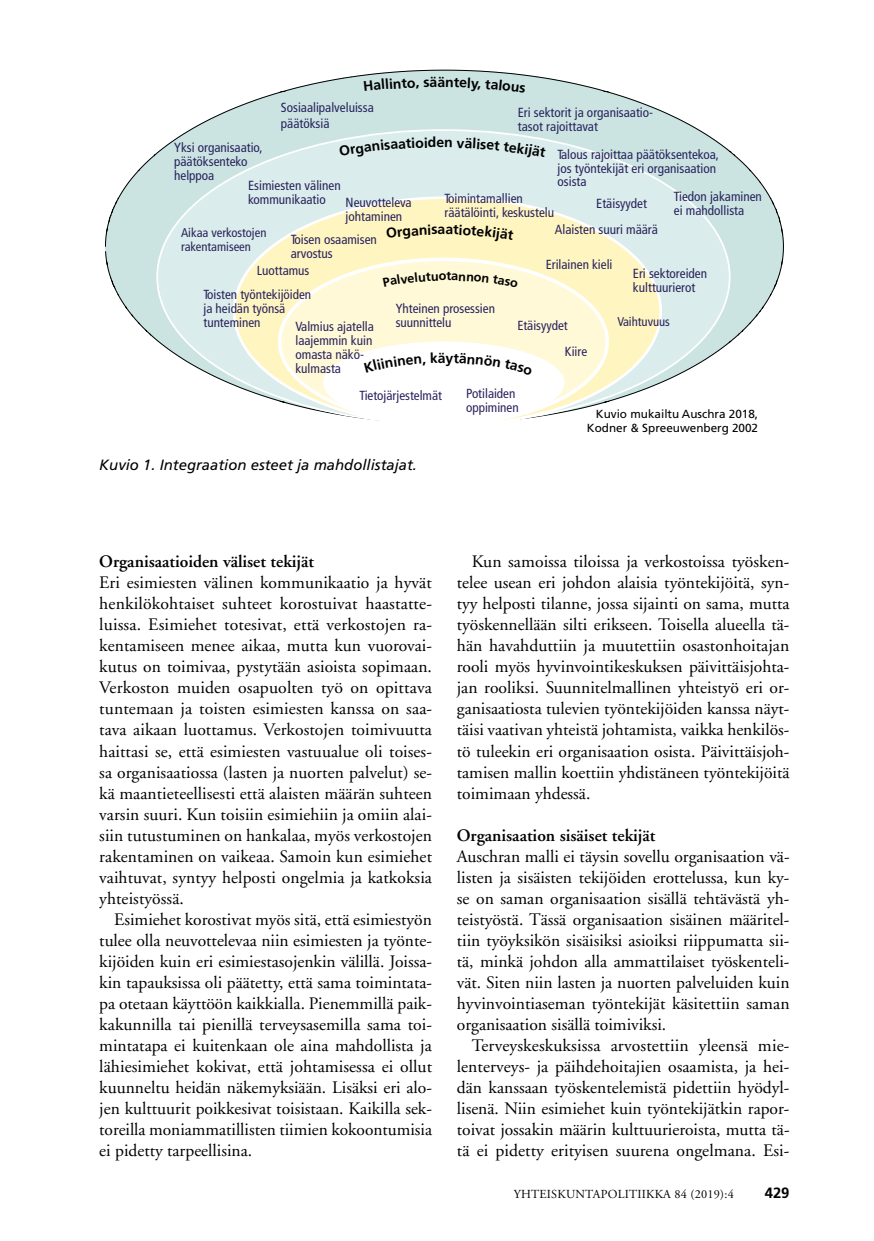
<style>
.page{position:relative;width:874px;height:1241px;background:#fff}
.page>*{position:absolute;margin:0;border:0;box-sizing:border-box;transform-origin:0 0}
.t1{font:17.5px/21px "Adobe Garamond";color:#000;text-align:justify}
.t2{font:600 17.5px "Adobe Garamond";color:#000}
.t3{font:italic 14.88px "Frutiger";color:#000}
.t4{font:700 14.88px "Frutiger";color:#000}
.t5{font:700 14px "Frutiger";color:#000}
.t6{font:condensed 13.12px/14px "Frutiger";color:#29235c}
.t7{font:condensed 12.6px/14px "Frutiger";color:#29235c}
.t8{font:700 12.6px "Frutiger";color:#000}
.t9{font:12.25px "Adobe Garamond";letter-spacing:.02em;color:#000}
.t10{font:11.72px/14px "Frutiger";color:#000;text-align:right}
</style>
<div class="page">
<svg style="left:105px;top:69px;width:679px;height:316px"></svg>
<div style="left:156px;top:129px;width:574px;height:295px;background:#daeceb;border:2px solid #fff;border-radius:50%"></div>
<svg style="left:232px;top:196px;width:430px;height:227px"></svg>
<div style="left:278px;top:257px;width:330px;height:168px;background:#fff9d8;border:4px solid #fff;border-radius:50%"></div>
<div style="left:323px;top:341px;width:241px;height:83px;background:#fff;border-radius:50%"></div>
<svg style="left:364px;top:78px;width:65px;height:13px"></svg>
<svg style="left:446px;top:77px;width:79px;height:16px"></svg>
<svg style="left:339px;top:137px;width:26px;height:5px"></svg>
<svg style="left:527px;top:138px;width:18px;height:4px"></svg>
<svg style="left:386px;top:224px;width:51px;height:15px"></svg>
<svg style="left:445px;top:224px;width:68px;height:17px"></svg>
<p class="t6" style="left:281px;top:100px;width:94px;line-height:15.8px">Sosiaalipalveluissa päätöksiä</p>
<p class="t5" style="left:429px;top:74px;width:17px">ää</p>
<p class="t6" style="left:517px;top:106px;width:137px">Eri sektorit ja organisaatio&shy;tasot rajoittavat</p>
<p class="t5" style="left:436px;top:134px;width:9px">e</p>
<p class="t6" style="left:174px;top:140px;width:90px">Yksi organisaatio, päätöksenteko helppoa</p>
<p class="t6" style="left:557px;top:147px;width:163px;line-height:13.5px">Talous rajoittaa päätöksentekoa, jos työntekijät eri organisaation osista</p>
<p class="t6" style="left:248px;top:179px;width:94px">Esimiesten välinen kommunikaatio</p>
<p class="t7" style="left:181px;top:226px;width:87px">Aikaa verkostojen rakentamiseen</p>
<p class="t6" style="left:257px;top:263px;width:54px">Luottamus</p>
<p class="t6" style="left:673px;top:189px;width:89px">Tiedon jakaminen ei mahdollista</p>
<p class="t6" style="left:345px;top:195px;width:68px">Neuvotteleva johtaminen</p>
<p class="t6" style="left:444px;top:191px;width:111px">Toimintamallien räätälöinti, keskustelu</p>
<p class="t6" style="left:596px;top:196px;width:52px">Etäisyydet</p>
<p class="t6" style="left:554px;top:223px;width:104px">Alaisten suuri määrä</p>
<p class="t5" style="left:437px;top:221px;width:9px">a</p>
<p class="t6" style="left:291px;top:233px;width:88px">Toisen osaamisen arvostus</p>
<p class="t6" style="left:545px;top:257px;width:68px">Erilainen kieli</p>
<p class="t6" style="left:632px;top:266px;width:76px">Eri sektoreiden kulttuurierot</p>
<p class="t8" style="left:446px;top:268px;width:6px">t</p>
<p class="t6" style="left:203px;top:287px;width:109px">Toisten työntekijöiden ja heidän työnsä tunteminen</p>
<p class="t6" style="left:395px;top:301px;width:101px">Yhteinen prosessien suunnittelu</p>
<p class="t7" style="left:617px;top:314px;width:54px">Vaihtuvuus</p>
<p class="t6" style="left:564px;top:313px;width:24px;line-height:25.6px;text-indent:-47px">Etäisyydet<br>Kiire</p>
<p class="t6" style="left:295px;top:319px;width:80px">Valmius ajatella laajemmin kuin omasta näkö&shy;kulmasta</p>
<p class="t5" style="left:437px;top:350px;width:9px">ä</p>
<p class="t6" style="left:359px;top:388px;width:84px">Tietojärjestelmät</p>
<p class="t3" style="left:99px;top:456px;width:319px">Kuvio 1. Integraation esteet ja mahdollistajat.</p>
<p class="t6" style="left:466px;top:386px;width:54px">Potilaiden oppiminen</p>
<p class="t10" style="left:586px;top:407px;width:173px">Kuvio mukailtu Auschra 2018,<br>Kodner &amp; Spreeuwenberg 2002</p>
<p class="t2" style="left:99px;top:552px;width:216px">Organisaatioiden väliset tekijät</p>
<p class="t1" style="left:99px;top:572px;width:334px">Eri esimiesten välinen kommunikaatio ja hyvät henkilökohtaiset suhteet korostuivat haastatte&shy;luissa. Esimiehet totesivat, että verkostojen ra&shy;kentamiseen menee aikaa, mutta kun vuorovai&shy;kutus on toimivaa, pystytään asioista sopimaan.<br>Verkoston muiden osapuolten työ on opittava tuntemaan ja toisten esimiesten kanssa on saa&shy;tava aikaan luottamus. Verkostojen toimivuutta haittasi se, että esimiesten vastuualue oli toises&shy;sa organisaatiossa (lasten ja nuorten palvelut) se&shy;kä maantieteellisesti että alaisten määrän suhteen varsin suuri. Kun toisiin esimiehiin ja omiin alai&shy;siin tutustuminen on hankalaa, myös verkostojen rakentaminen on vaikeaa. Samoin kun esimiehet vaihtuvat, syntyy helposti ongelmia ja katkoksia yhteistyössä.</p>
<p class="t1" style="left:99px;top:908px;width:334px;text-indent:15px">Esimiehet korostivat myös sitä, että esimiestyön tulee olla neuvottelevaa niin esimiesten ja työnte&shy;kijöiden kuin eri esimiestasojenkin välillä. Joissa&shy;kin tapauksissa oli päätetty, että sama toimintata&shy;pa otetaan käyttöön kaikkialla. Pienemmillä paik&shy;kakunnilla tai pienillä terveysasemilla sama toi&shy;mintatapa ei kuitenkaan ole aina mahdollista ja lähiesimiehet kokivat, että johtamisessa ei ollut kuunneltu heidän näkemyksiään. Lisäksi eri alo&shy;jen kulttuurit poikkesivat toisistaan. Kaikilla sek&shy;toreilla moniammatillisten tiimien kokoontumisia ei pidetty tarpeellisina.</p>
<p class="t1" style="left:456px;top:551px;width:334px;text-indent:15px">Kun samoissa tiloissa ja verkostoissa työsken&shy;telee usean eri johdon alaisia työntekijöitä, syn&shy;tyy helposti tilanne, jossa sijainti on sama, mutta työskennellään silti erikseen. Toisella alueella tä&shy;hän havahduttiin ja muutettiin osastonhoitajan rooli myös hyvinvointikeskuksen päivittäisjohta&shy;jan rooliksi. Suunnitelmallinen yhteistyö eri or&shy;ganisaatiosta tulevien työntekijöiden kanssa näyt&shy;täisi vaativan yhteistä johtamista, vaikka henkilös&shy;tö tuleekin eri organisaation osista. Päivittäisjoh&shy;tamisen mallin koettiin yhdistäneen työntekijöitä toimimaan yhdessä.</p>
<p class="t2" style="left:456px;top:825px;width:200px">Organisaation sisäiset tekijät</p>
<p class="t1" style="left:456px;top:845px;width:334px">Auschran malli ei täysin sovellu organisaation vä&shy;listen ja sisäisten tekijöiden erottelussa, kun ky&shy;se on saman organisaation sisällä tehtävästä yh&shy;teistyöstä. Tässä organisaation sisäinen määritel&shy;tiin työyksikön sisäisiksi asioiksi riippumatta sii&shy;tä, minkä johdon alla ammattilaiset työskenteli&shy;vät. Siten niin lasten ja nuorten palveluiden kuin hyvinvointiaseman työntekijät käsitettiin saman organisaation sisällä toimiviksi.</p>
<p class="t1" style="left:456px;top:1034px;width:334px;text-indent:15px">Terveyskeskuksissa arvostettiin yleensä mie&shy;lenterveys- ja päihdehoitajien osaamista, ja hei&shy;dän kanssaan työskentelemistä pidettiin hyödyl&shy;lisenä. Niin esimiehet kuin työntekijätkin rapor&shy;toivat jossakin määrin kulttuurieroista, mutta tä&shy;tä ei pidetty erityisen suurena ongelmana. Esi-</p>
<p class="t9" style="left:513px;top:1187px;width:221px">YHTEISKUNTAPOLITIIKKA 84 (2019):4</p>
<p class="t4" style="left:764px;top:1183px;width:26px">429</p>
</div>
